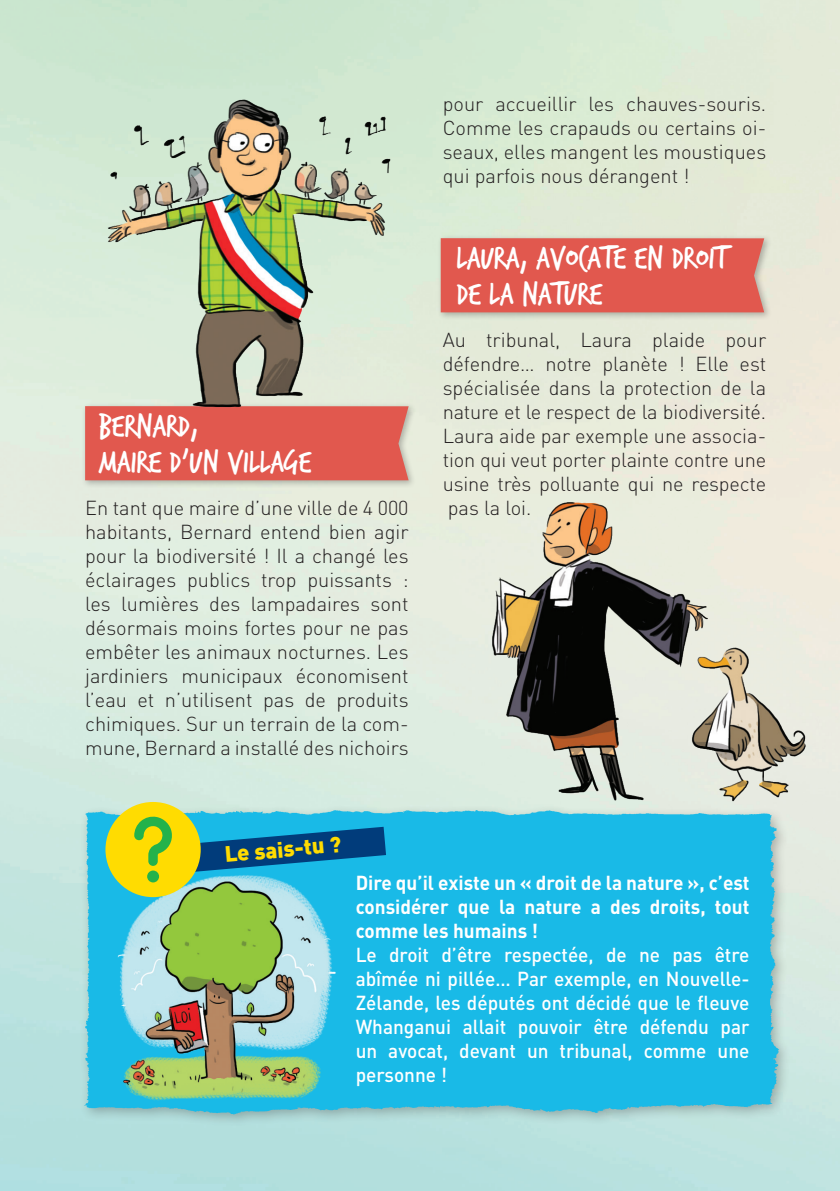
<style>
.page{position:relative;width:840px;height:1191px;background:#fff}
.page>*{position:absolute;margin:0;border:0;box-sizing:border-box;transform-origin:0 0}
.t1{font:34px "Trash Hand";color:#fff}
.TC{font:900 22px "DIN";color:#ffdc01}
.TC-2{font:300 20px/24px "DIN";color:#231f20;text-align:justify}
.TC-3{font:500 20px/24px "DIN";color:#fff;text-align:justify;scale:.95 1}
.TC-4{font:700 20px/24px "DIN";color:#fff;text-align:justify;scale:.95 1}
</style>
<div class="page">
<div style="left:81px;top:402px;width:335px;height:87px;background:#231f20;opacity:.3"></div>
<div style="left:85px;top:415px;width:323px;height:65px;background:#e1584e"></div>
<div style="left:436px;top:234px;width:335px;height:87px;background:#231f20;opacity:.3"></div>
<div style="left:441px;top:238px;width:322px;height:74px;background:#e1584e"></div>
<img style="left:63px;top:797px;width:727px;height:330px">
<img style="left:74px;top:71px;width:367px;height:344px">
<img style="left:472px;top:481px;width:353px;height:330px">
<img style="left:106px;top:861px;width:239px;height:256px">
<svg style="left:194px;top:826px;width:192px;height:47px;background:#0b6ea5"></svg>
<div style="left:105px;top:802px;width:95px;height:95px;background:#ffdc01;border-radius:50%"></div>
<svg style="left:134px;top:816px;width:38px;height:50px"></svg>
<div style="left:147px;top:870px;width:12px;height:12px;background:#23b24b;border-radius:50%"></div>
<p class="t1" style="left:99px;top:409px;width:101px">BERNARD,</p>
<p class="t1" style="left:99px;top:445px;width:214px">MAIRE D’UN VILLAGE</p>
<p class="TC-2" style="left:85px;top:495px;width:325px">En tant que maire d’une ville de 4 000 habitants, Bernard entend bien agir pour la biodiversité ! Il a changé les éclairages publics trop puissants : les lumières des lampadaires sont désormais moins fortes pour ne pas embêter les animaux nocturnes. Les jardiniers municipaux économisent l’eau et n’utilisent pas de produits chimiques. Sur un terrain de la com&shy;mune, Bernard a installé des nichoirs</p>
<p class="TC" style="left:223px;top:839px;width:118px;rotate:-5deg">Le sais-tu ?</p>
<p class="TC-2" style="left:442px;top:92px;width:325px">pour accueillir les chauves-souris.<br>Comme les crapauds ou certains oi&shy;seaux, elles mangent les moustiques qui parfois nous dérangent !</p>
<p class="t1" style="left:456px;top:241px;width:272px">LAURA, AVOCATE EN DROIT</p>
<p class="t1" style="left:456px;top:277px;width:147px">DE LA NATURE</p>
<p class="TC-2" style="left:442px;top:328px;width:325px">Au tribunal, Laura plaide pour défendre… notre planète ! Elle est spécialisée dans la protection de la nature et le respect de la biodiversité.<br>Laura aide par exemple une associa&shy;tion qui veut porter plainte contre une usine très polluante qui ne respecte pas la loi.</p>
<p class="TC-4" style="left:355px;top:869px;width:416px">Dire qu’il existe un « droit de la nature », c’est considérer que la nature a des droits, tout comme les humains !</p>
<p class="TC-3" style="left:355px;top:941px;width:416px">Le droit d’être respectée, de ne pas être abîmée ni pillée… Par exemple, en Nouvelle-Zélande, les députés ont décidé que le fleuve Whanganui allait pouvoir être défendu par un avocat, devant un tribunal, comme une personne !</p>
</div>
